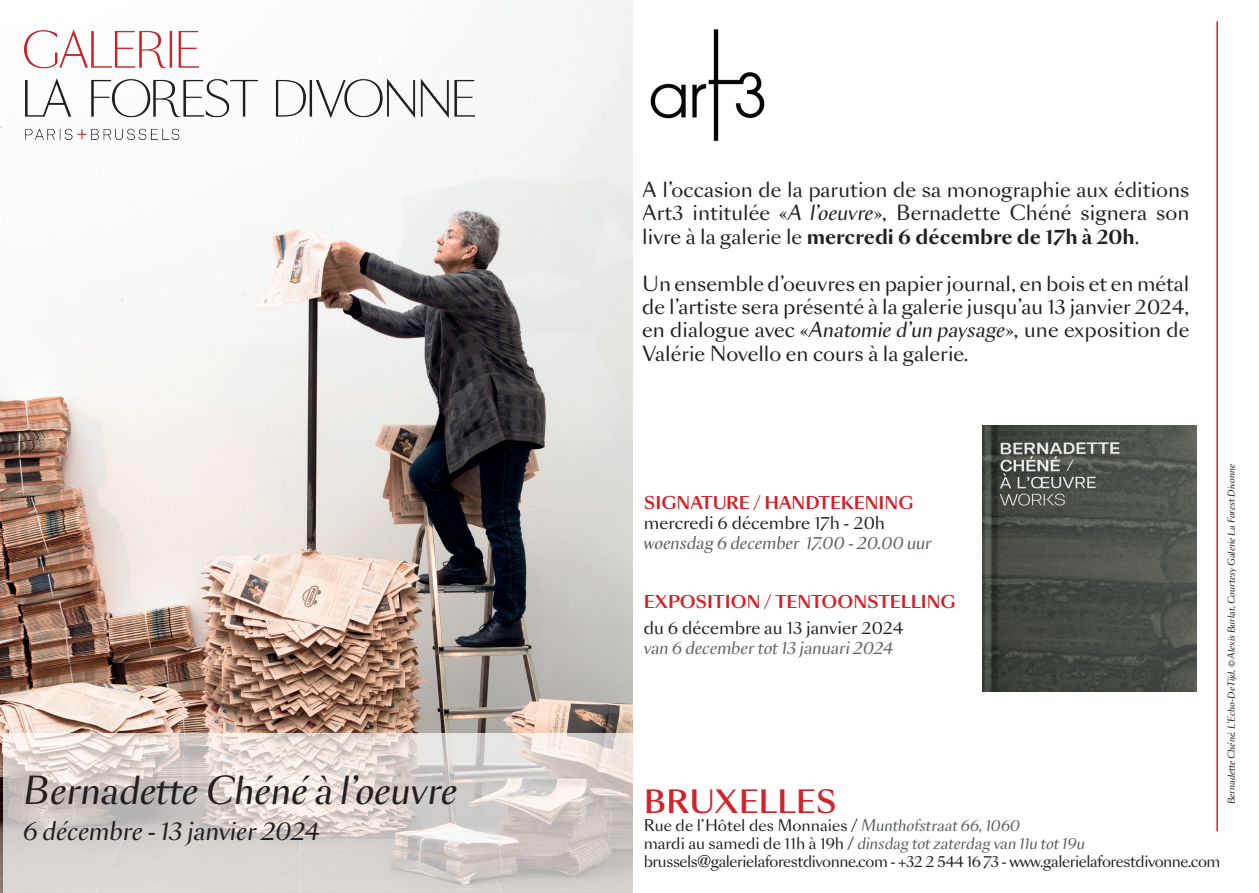
<style>
.page{position:relative;width:1259px;height:893px;background:#fff}
.page>*{position:absolute;margin:0;border:0;box-sizing:border-box;transform-origin:0 0}
.t1{font:italic 36px "Sang Bleu Sans";color:#231f20}
.t2{font:500 30px "Sang Bleu Sans";color:#d1232a}
.t3{font:italic 24px "Sang Bleu Sans";color:#231f20}
.t4{font:19.5px/23.4px "Sang Bleu Sans";color:#231f20;text-align:justify}
.t5{font:16.5px "Sang Bleu Sans";color:#231f20}
.t6{font:700 16.5px "Sang Bleu Sans";color:#d1232a}
.t7{font:italic 16.5px "Sang Bleu Sans";color:#5d6161}
.t8{font:italic 16.5px "Sang Bleu Sans";color:#656568}
.t9{font:15px/18px "Sang Bleu Sans";letter-spacing:-.03em;color:#231f20}
.t10{font:italic 9px "Sang Bleu Sans";color:#231f20}
.s1{font-style:italic}
.s2{font-weight:700}
.s3{font-style:italic;color:#5d6161}
</style>
<div class="page">
<img style="left:0;top:0;width:633px;height:893px">
<svg style="left:3px;top:733px;width:630px;height:160px;background:#d9d2ce"></svg>
<img style="left:25px;top:30px;width:450px;height:109px">
<hr style="left:1216px;top:21px;width:2px;height:810px;background:#ca242d">
<img style="left:982px;top:425px;width:214px;height:266px">
<img style="left:650px;top:29px;width:115px;height:112px">
<h1 class="t1" style="left:23px;top:768px;width:436px">Bernadette Chéné à l’oeuvre</h1>
<p class="t3" style="left:23px;top:816px;width:298px">6 décembre - 13 janvier 2024</p>
<p class="t4" style="left:642px;top:178px;width:549px">A l’occasion de la parution de sa monographie aux éditions Art3 intitulée «<span class="s1">A l’oeuvre</span>», Bernadette Chéné signera son livre à la galerie le <span class="s2">mercredi 6 décembre de 17h à 20h</span>.</p>
<p class="t4" style="left:642px;top:272px;width:549px">Un ensemble d’oeuvres en papier journal, en bois et en métal de l’artiste sera présenté à la galerie jusqu’au 13 janvier 2024, en dialogue avec «<span class="s1">Anatomie d’un paysage</span>», une exposition de Valérie Novello en cours à la galerie.</p>
<p class="t6" style="left:644px;top:492px;width:271px">SIGNATURE / HANDTEKENING</p>
<p class="t5" style="left:644px;top:513px;width:243px">mercredi 6 décembre 17h - 20h</p>
<p class="t7" style="left:644px;top:532px;width:289px">woensdag 6 december 17.00 - 20.00 uur</p>
<p class="t6" style="left:644px;top:591px;width:313px">EXPOSITION / TENTOONSTELLING</p>
<p class="t5" style="left:644px;top:617px;width:261px">du 6 décembre au 13 janvier 2024</p>
<p class="t8" style="left:644px;top:637px;width:251px">van 6 december tot 13 januari 2024</p>
<h2 class="t2" style="left:644px;top:782px;width:194px">BRUXELLES</h2>
<p class="t9" style="left:644px;top:816px;width:578px">Rue de l’Hôtel des Monnaies / <span class="s3">Munthofstraat 66, 1060<br></span>mardi au samedi de 11h à 19h / <span class="s3">dinsdag tot zaterdag van 11u tot 19u </span>brussels@galerielaforestdivonne.com - +32 2 544 16 73 - www.galerielaforestdivonne.com</p>
<p class="t10" style="left:1225px;top:804px;width:342px;rotate:-90deg">Bernadette Chéné, L’Echo-DeTijd, © Alexis Burlat, Courtesy Galerie La Forest Divonne</p>
</div>
